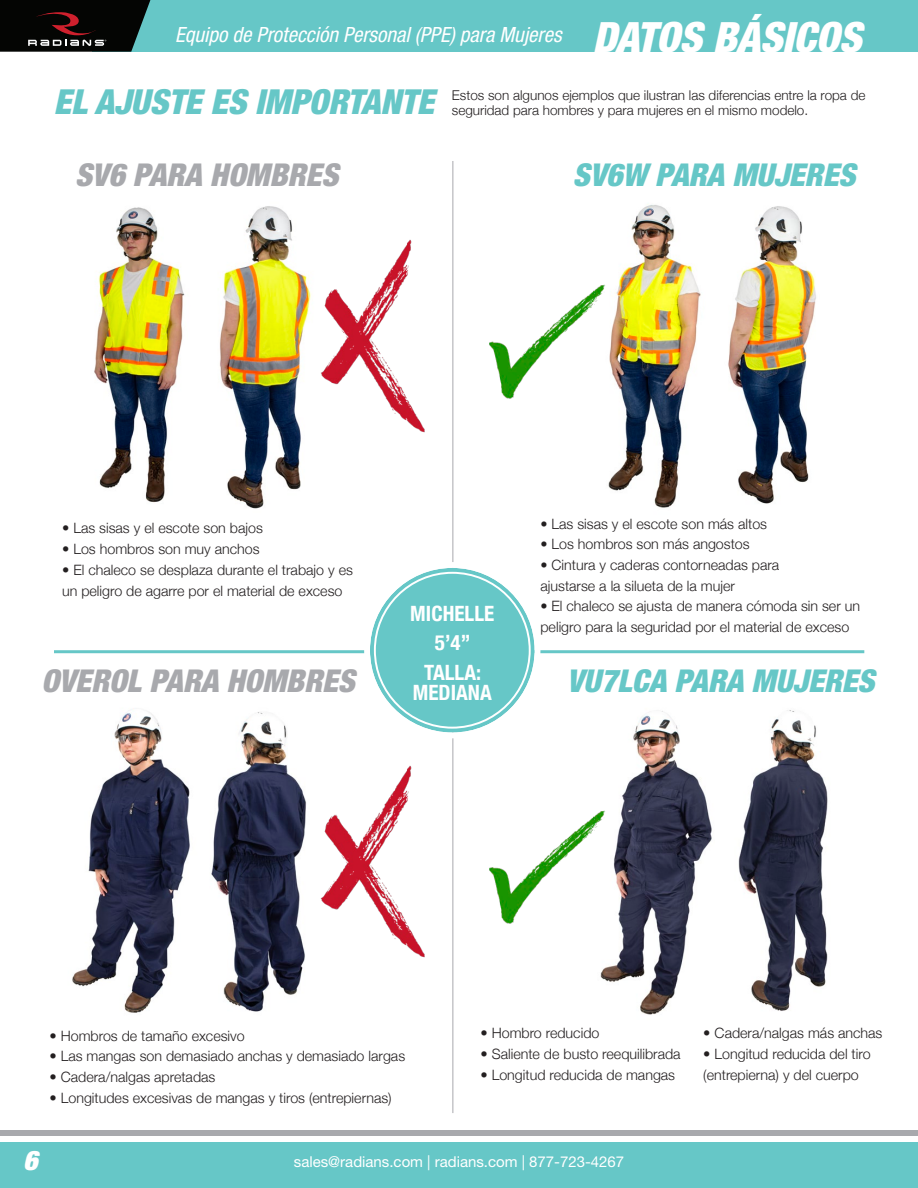
<style>
.page{position:relative;width:918px;height:1188px;background:#fff}
.page>*{position:absolute;margin:0;border:0;box-sizing:border-box;transform-origin:0 0}
.t1{font:italic 900 condensed 41.85px "Helvetica Neue LT Std";color:#fff}
.t2{font:italic 900 condensed 34.5px "Helvetica Neue LT Std";color:#66c7c7}
.t3{font:italic 900 condensed 31.5px "Helvetica Neue LT Std";color:#66c7c7}
.t4{font:italic 900 condensed 31.5px "Helvetica Neue LT Std";color:#a8a9ad}
.t5{font:italic 900 condensed 27px "Helvetica Neue LT Std";color:#fff}
.TOC_-_Entries{font:700 condensed 21.15px "Helvetica Neue";color:#fff}
.t6{font:italic condensed 21px "Helvetica Neue LT Std";color:#fff}
.t7{font:15px "Helvetica Neue LT Std";color:#fff}
.TOC_-_Entries-2{font:300 14.25px/20.7px "Helvetica Neue";color:#231f20}
.TOC_-_Entries-3{font:300 13.5px/15px "Helvetica Neue";color:#231f20}
.s1{font-size:14.55px}
</style>
<div class="page">
<img style="left:94px;top:207px;width:91px;height:296px">
<img style="left:219px;top:206px;width:82px;height:303px">
<img style="left:608px;top:204px;width:93px;height:304px">
<img style="left:728px;top:206px;width:88px;height:298px">
<hr style="left:453px;top:161px;width:1px;height:952px;background:#a8a9ad">
<div style="left:93px;top:0;width:825px;height:52px;background:#66c7c7"></div>
<svg style="left:0;top:0;width:150px;height:52px;background:#191a19"></svg>
<div style="left:0;top:1143px;width:918px;height:45px;background:#66c7c7"></div>
<div style="left:0;top:1130px;width:918px;height:6px;background:#a8a9ad"></div>
<img style="left:72px;top:708px;width:233px;height:305px">
<img style="left:600px;top:711px;width:112px;height:304px">
<img style="left:738px;top:710px;width:90px;height:301px">
<hr style="left:54px;top:650px;width:810px;height:3px;background:#66c7c7">
<div style="left:370px;top:568px;width:165px;height:165px;background:#66c7c7;border-radius:50%"></div>
<div style="left:364px;top:562px;width:176px;height:176px;border:6px solid #fff;border-radius:50%"></div>
<img style="left:293px;top:240px;width:161px;height:193px">
<img style="left:489px;top:272px;width:123px;height:129px">
<img style="left:489px;top:797px;width:123px;height:129px">
<img style="left:293px;top:765px;width:161px;height:193px">
<p class="t6" style="left:175px;top:22px;width:388px">Equipo de Protección Personal (PPE) para Mujeres</p>
<p class="t1" style="left:593px;top:11px;width:270px">DATOS BÁSICOS</p>
<p class="t2" style="left:54px;top:81px;width:382px">EL AJUSTE ES IMPORTANTE</p>
<p class="TOC_-_Entries-3" style="left:452px;top:87px;width:415px">Estos son algunos ejemplos que ilustran las diferencias entre la ropa de seguridad para hombres y para mujeres en el mismo modelo.</p>
<p class="t4" style="left:75px;top:156px;width:265px">SV6 PARA HOMBRES</p>
<p class="t3" style="left:573px;top:156px;width:284px">SV6W PARA MUJERES</p>
<p class="TOC_-_Entries-2" style="left:540px;top:512px;width:228px">• Las sisas y el escote son más altos</p>
<p class="TOC_-_Entries-2" style="left:540px;top:533px;width:211px">• Los hombros son más angostos</p>
<p class="TOC_-_Entries-2" style="left:540px;top:554px;width:240px">• Cintura y caderas contorneadas para ajustarse a la silueta de la mujer</p>
<p class="TOC_-_Entries-2" style="left:540px;top:595px;width:321px">• El chaleco se ajusta de manera cómoda sin ser un peligro para la seguridad por el material de exceso</p>
<p class="TOC_-_Entries-2" style="left:62px;top:517px;width:202px"><span class="s1">•</span> Las sisas y el escote son bajos</p>
<p class="TOC_-_Entries-2" style="left:62px;top:538px;width:199px"><span class="s1">•</span> Los hombros son muy anchos</p>
<p class="TOC_-_Entries-2" style="left:62px;top:558px;width:292px"><span class="s1">•</span> El chaleco se desplaza durante el trabajo y es un peligro de agarre por el material de exceso</p>
<p class="TOC_-_Entries" style="left:410px;top:596px;width:85px">MICHELLE</p>
<p class="TOC_-_Entries" style="left:435px;top:625px;width:37px">5’4”</p>
<p class="TOC_-_Entries" style="left:424px;top:655px;width:59px">TALLA:</p>
<p class="TOC_-_Entries" style="left:413px;top:675px;width:80px">MEDIANA</p>
<p class="t4" style="left:41px;top:662px;width:315px">OVEROL PARA HOMBRES</p>
<p class="t3" style="left:567px;top:662px;width:309px">VU7LCA PARA MUJERES</p>
<p class="TOC_-_Entries-2" style="left:49px;top:1024px;width:197px"><span class="s1">•</span> Hombros de tamaño excesivo</p>
<p class="TOC_-_Entries-2" style="left:49px;top:1045px;width:357px"><span class="s1">•</span> Las mangas son demasiado anchas y demasiado largas</p>
<p class="TOC_-_Entries-2" style="left:49px;top:1066px;width:168px"><span class="s1">•</span> Cadera/nalgas apretadas</p>
<p class="TOC_-_Entries-2" style="left:49px;top:1086px;width:344px"><span class="s1">•</span> Longitudes excesivas de mangas y tiros (entrepiernas)</p>
<p class="TOC_-_Entries-2" style="left:480px;top:1022px;width:121px"><span class="s1">•</span> Hombro reducido</p>
<p class="TOC_-_Entries-2" style="left:480px;top:1043px;width:202px"><span class="s1">•</span> Saliente de busto reequilibrada</p>
<p class="TOC_-_Entries-2" style="left:480px;top:1063px;width:196px"><span class="s1">•</span> Longitud reducida de mangas</p>
<p class="t5" style="left:23px;top:1143px;width:16px">6</p>
<p class="t7" style="left:294px;top:1152px;width:332px">sales@radians.com | radians.com | 877-723-4267</p>
<p class="TOC_-_Entries-2" style="left:703px;top:1022px;width:181px"><span class="s1">•</span> Cadera/nalgas más anchas</p>
<p class="TOC_-_Entries-2" style="left:703px;top:1043px;width:169px"><span class="s1">•</span> Longitud reducida del tiro (entrepierna) y del cuerpo</p>
</div>
